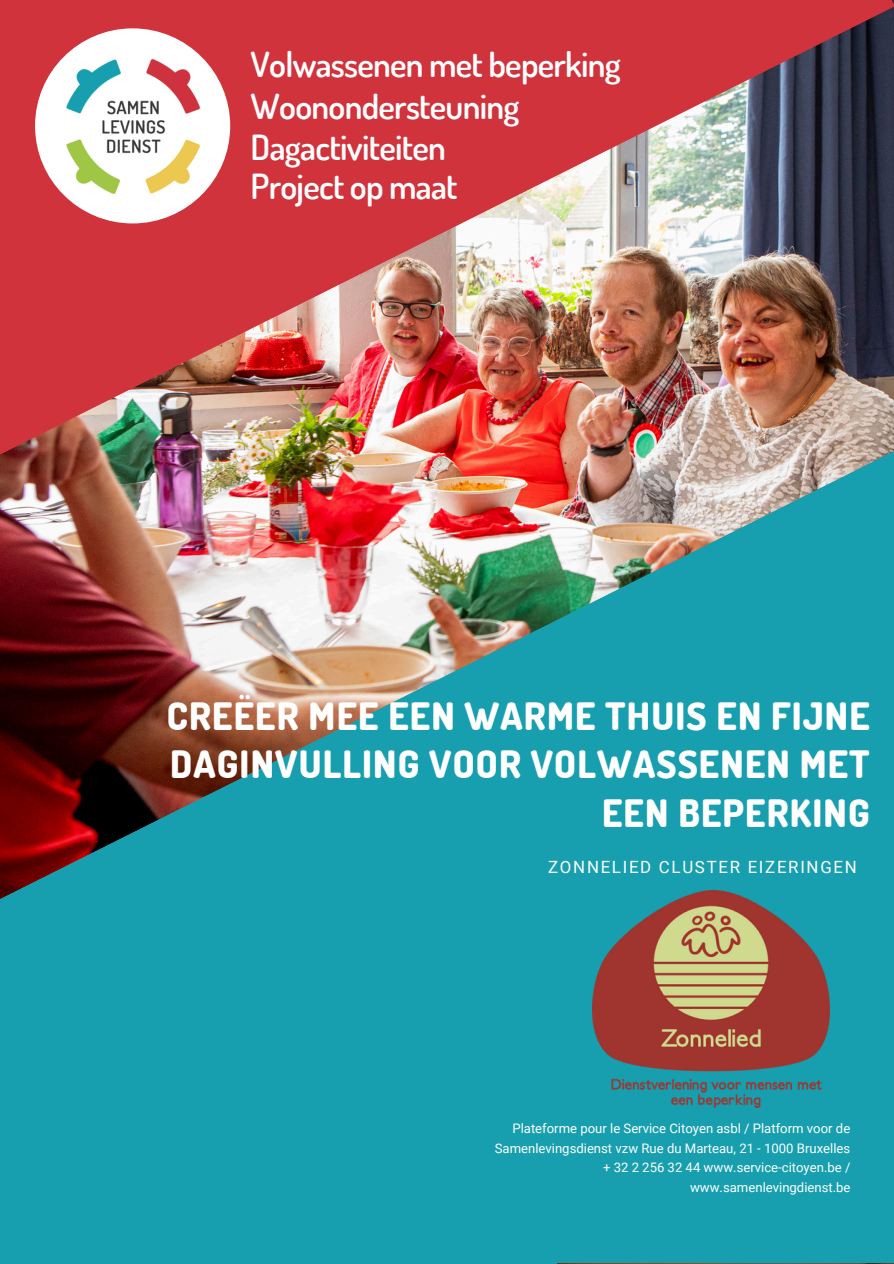
<style>
.page{position:relative;width:894px;height:1264px;background:#fff}
.page>*{position:absolute;margin:0;border:0;box-sizing:border-box;transform-origin:0 0}
.t1{font:800 37.65px/48.3px "Dosis";letter-spacing:.03em;color:#fff;text-align:right}
.t2{font:600 34.65px "Dosis";letter-spacing:-.02em;color:#fff}
.t3{font:16.8px "Roboto";letter-spacing:.1em;color:#fff}
.t4{font:13.05px/19.6px "Roboto";color:#fff;text-align:right}
</style>
<div class="page">
<img style="left:0;top:454px;width:893px;height:809px">
<img style="left:0;top:0;width:893px;height:454px">
<img style="left:6px;top:20px;width:253px;height:209px">
<div style="left:84px;top:962px;width:10px;height:6px;background:#179faf;border-radius:50%"></div>
<img style="left:557px;top:1263px;width:336px;height:1px">
<img style="left:592px;top:890px;width:237px;height:217px">
<p class="t2" style="left:250px;top:41px;width:372px">Volwassenen met beperking</p>
<h2 class="t2" style="left:250px;top:83px;width:270px">Woonondersteuning</h2>
<h1 class="t2" style="left:250px;top:124px;width:197px">Dagactiviteiten</h1>
<h3 class="t2" style="left:250px;top:164px;width:208px">Project op maat</h3>
<h2 class="t1" style="left:167px;top:690px;width:704px">CREËER MEE EEN WARME THUIS EN FIJNE<br>DAGINVULLING VOOR VOLWASSENEN MET<br>EEN BEPERKING</h2>
<h2 class="t3" style="left:548px;top:857px;width:310px">ZONNELIED CLUSTER EIZERINGEN</h2>
<p class="t4" style="left:494px;top:1118px;width:357px">Plateforme pour le Service Citoyen asbl / Platform voor de Samenlevingsdienst vzw Rue du Marteau, 21 - 1000 Bruxelles + 32 2 256 32 44 www.service-citoyen.be / www.samenlevingdienst.be</p>
</div>
